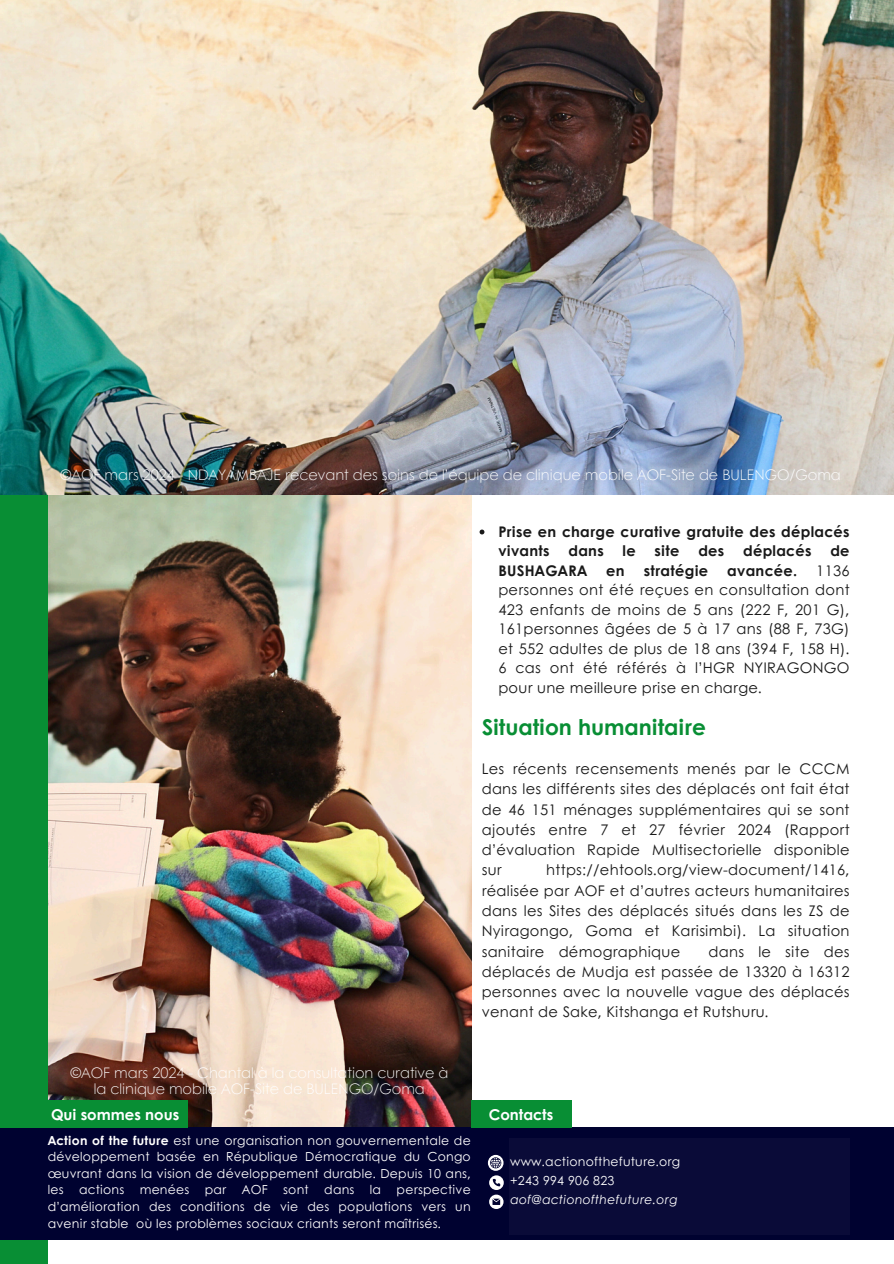
<style>
.page{position:relative;width:894px;height:1264px;background:#fff}
.page>*{position:absolute;margin:0;border:0;box-sizing:border-box;transform-origin:0 0}
.t1{font:700 21.75px "Century Gothic";color:#088e34}
.t2{font:700 15px "Century Gothic";color:#fff}
.t3{font:14.55px/20.2px "Century Gothic";letter-spacing:.02em;color:#191919;text-align:justify}
.t4{font:300 14.55px/15.8px "Century Gothic";color:#fff;text-align:center}
.t5{font:700 14.55px/19.5px "Century Gothic";letter-spacing:.02em;color:#191919}
.t6{font:12.45px/16.5px "Century Gothic";letter-spacing:.02em;color:#fff;text-align:justify}
.t7{font:italic 12.45px/18.6px "Century Gothic";letter-spacing:.02em;color:#fff}
.s1{font-weight:700}
.s2{font-style:normal}
</style>
<div class="page">
<img style="left:48px;top:494px;width:423px;height:633px">
<div style="left:0;top:0;width:48px;height:1263px;background:#088e34"></div>
<div style="left:0;top:1127px;width:893px;height:112px;background:#000230"></div>
<div style="left:509px;top:1137px;width:340px;height:97px;background:#0a0b38"></div>
<svg style="left:487px;top:1154px;width:16px;height:54px"></svg>
<div style="left:0;top:1100px;width:188px;height:27px;background:#088e34"></div>
<div style="left:471px;top:1100px;width:100px;height:27px;background:#088e34"></div>
<img style="left:0;top:0;width:893px;height:494px">
<svg style="left:479px;top:529px;width:5px;height:5px"></svg>
<p class="t4" style="left:61px;top:466px;width:781px">©AOF mars 2024 - NDAYAMBAJE recevant des soins de l’équipe de clinique mobile AOF-Site de BULENGO/Goma</p>
<h1 class="t4" style="left:70px;top:1064px;width:379px">©AOF mars 2024 - Chantal à la consultation curative à la clinique mobile AOF-Site de BULENGO/Goma</h1>
<p class="t5" style="left:498px;top:521px;width:352px">Prise en charge curative gratuite des déplacés vivants</p>
<p class="t5" style="left:568px;top:540px;width:37px">dans</p>
<p class="t5" style="left:622px;top:540px;width:15px">le</p>
<p class="t5" style="left:654px;top:540px;width:26px">site</p>
<p class="t5" style="left:698px;top:540px;width:27px">des</p>
<p class="t5" style="left:743px;top:540px;width:70px">déplacés</p>
<p class="t5" style="left:830px;top:540px;width:21px">de</p>
<p class="t5" style="left:498px;top:560px;width:90px">BUSHAGARA</p>
<p class="t5" style="left:606px;top:560px;width:20px">en</p>
<p class="t5" style="left:643px;top:560px;width:66px">stratégie</p>
<p class="t5" style="left:727px;top:560px;width:71px">avancée.</p>
<p class="t3" style="left:498px;top:560px;width:352px;line-height:19.5px;text-indent:318px">1136 personnes ont été reçues en consultation dont 423 enfants de moins de 5 ans (222 F, 201 G), 161personnes âgées de 5 à 17 ans (88 F, 73G) et 552 adultes de plus de 18 ans (394 F, 158 H).<br>6 cas ont été référés à l’HGR NYIRAGONGO pour une meilleure prise en charge.</p>
<h2 class="t1" style="left:481px;top:711px;width:226px">Situation humanitaire</h2>
<h2 class="t3" style="left:481px;top:758px;width:369px">Les récents recensements menés par le CCCM dans les différents sites des déplacés ont fait état de 46 151 ménages supplémentaires qui se sont ajoutés entre 7 et 27 février 2024 (Rapport d’évaluation Rapide Multisectorielle disponible sur</h2>
<h2 class="t3" style="left:481px;top:859px;width:369px;text-indent:64px">https://ehtools.org/view-document/1416, réalisée par AOF et d’autres acteurs humanitaires dans les Sites des déplacés situés dans les ZS de Nyiragongo, Goma et Karisimbi). La situation sanitaire démographique</h2>
<h2 class="t3" style="left:481px;top:940px;width:369px;text-indent:227px">dans le site des déplacés de Mudja est passée de 13320 à 16312 personnes avec la nouvelle vague des déplacés venant de Sake, Kitshanga et Rutshuru.</h2>
<p class="t2" style="left:51px;top:1102px;width:130px">Qui sommes nous</p>
<h3 class="t2" style="left:488px;top:1102px;width:66px">Contacts</h3>
<p class="t6" style="left:48px;top:1131px;width:424px"><span class="s1">Action of the future</span> est une organisation non gouvernementale de développement basée en République Démocratique du Congo œuvrant dans la vision de développement durable. Depuis 10 ans, les actions menées par AOF sont dans la perspective d’amélioration des conditions de vie des populations vers un avenir stable où les problèmes sociaux criants seront maîtrisés.</p>
<h3 class="t6" style="left:510px;top:1152px;width:171px">www.actionofthefuture.org</h3>
<p class="t7" style="left:510px;top:1170px;width:169px"><span class="s2">+243 994 906 823 </span>aof@actionofthefuture.org</p>
</div>
